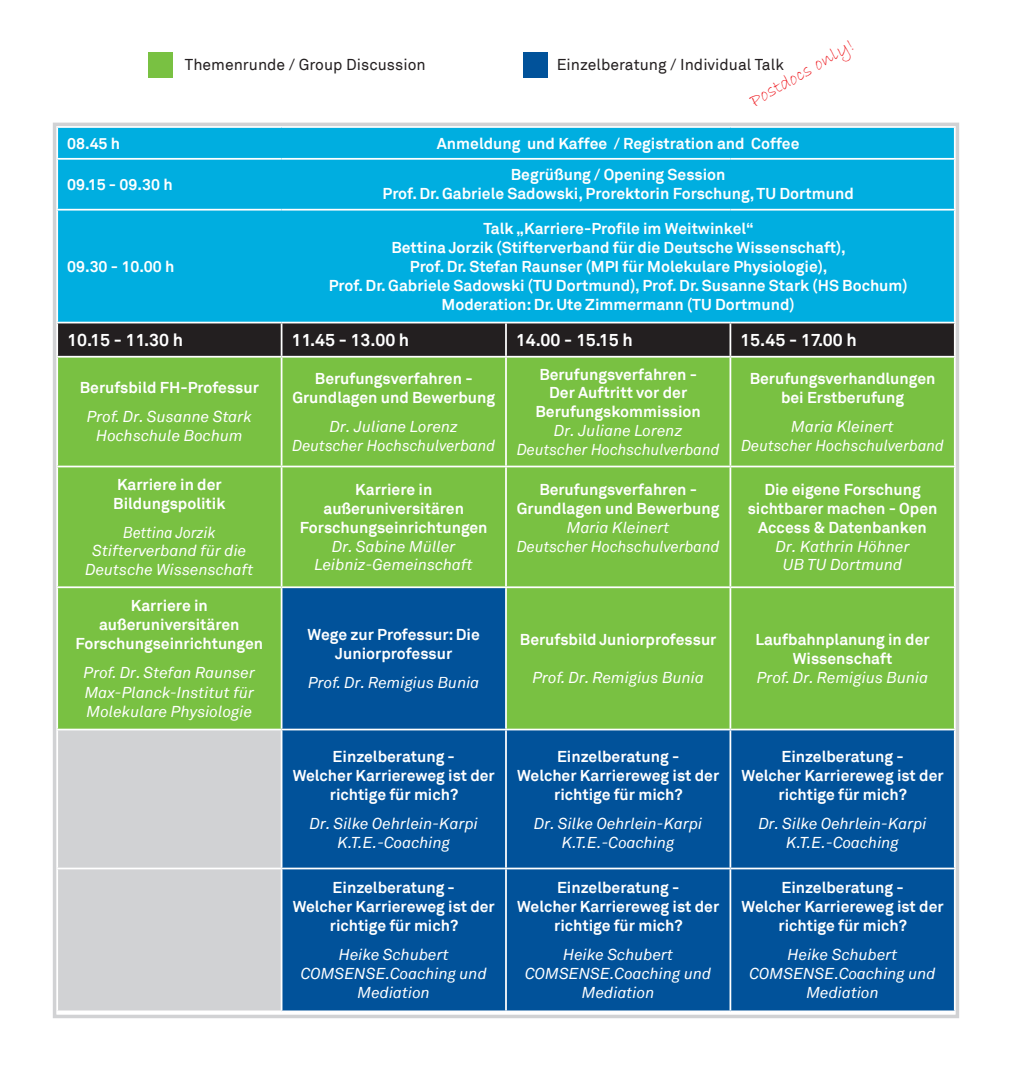
<style>
.page{position:relative;width:1012px;height:1072px;background:#fff}
.page>*{position:absolute;margin:0;border:0;box-sizing:border-box;transform-origin:0 0}
.t1{font:19.25px "Bradley Hand ITC";color:#ee1d23}
.Tabellentext{font:700 17.5px "Akkurat";color:#fff}
.Tabelle_Namen{font:700 15.75px/18.9px "Akkurat";color:#fff;text-align:center}
.Tabelle_Namen-2{font:italic 15.75px/18.9px "Akkurat";color:#fff;text-align:center}
.Tabellentext-2{font:700 15.75px/18.9px "Akkurat";color:#fff;text-align:center}
.t2{font:15.75px "Akkurat";color:#231f20}
.Tabelle_Namen-3{font:italic 15.75px/18.9px "Akkurat";color:#fff;text-align:center;scale:.93 1}
.s1{font-weight:400;font-style:italic}
</style>
<div class="page">
<div style="left:58px;top:128px;width:896px;height:194px;background:#00aee0"></div>
<div style="left:58px;top:323px;width:896px;height:33px;background:#231f20"></div>
<div style="left:58px;top:357px;width:896px;height:229px;background:#79c142"></div>
<div style="left:57px;top:587px;width:225px;height:142px;background:#79c142"></div>
<svg style="left:282px;top:588px;width:672px;height:422px;background:#1c6b86"></svg>
<div style="left:58px;top:730px;width:223px;height:280px;background:#d1d2d4"></div>
<hr style="left:56px;top:158px;width:226px;height:2px;background:#fff">
<hr style="left:282px;top:158px;width:224px;height:2px;background:#fff">
<hr style="left:506px;top:158px;width:224px;height:2px;background:#fff">
<hr style="left:730px;top:158px;width:226px;height:2px;background:#fff">
<hr style="left:56px;top:209px;width:226px;height:1px;background:#fff">
<hr style="left:282px;top:209px;width:224px;height:1px;background:#fff">
<hr style="left:506px;top:209px;width:224px;height:1px;background:#fff">
<hr style="left:730px;top:209px;width:226px;height:1px;background:#fff">
<hr style="left:281px;top:323px;width:1px;height:33px;background:#fff">
<hr style="left:505px;top:323px;width:2px;height:33px;background:#fff">
<hr style="left:56px;top:465px;width:226px;height:2px;background:#fff">
<hr style="left:282px;top:465px;width:224px;height:2px;background:#fff">
<hr style="left:281px;top:467px;width:1px;height:119px;background:#fff">
<hr style="left:505px;top:357px;width:2px;height:108px;background:#fff">
<hr style="left:506px;top:465px;width:224px;height:2px;background:#fff">
<hr style="left:505px;top:467px;width:2px;height:119px;background:#fff">
<hr style="left:730px;top:465px;width:226px;height:2px;background:#fff">
<hr style="left:281px;top:588px;width:1px;height:140px;background:#fff">
<hr style="left:505px;top:588px;width:2px;height:140px;background:#fff">
<hr style="left:505px;top:730px;width:2px;height:137px;background:#fff">
<hr style="left:505px;top:869px;width:2px;height:141px;background:#fff">
<hr style="left:56px;top:586px;width:226px;height:2px;background:#fff">
<hr style="left:730px;top:323px;width:1px;height:33px;background:#fff">
<hr style="left:730px;top:357px;width:1px;height:108px;background:#fff">
<hr style="left:730px;top:467px;width:1px;height:119px;background:#fff">
<hr style="left:730px;top:588px;width:1px;height:140px;background:#fff">
<hr style="left:730px;top:730px;width:1px;height:137px;background:#fff">
<hr style="left:730px;top:869px;width:1px;height:141px;background:#fff">
<hr style="left:56px;top:728px;width:226px;height:2px;background:#fff">
<hr style="left:282px;top:728px;width:224px;height:2px;background:#fff">
<hr style="left:506px;top:728px;width:224px;height:2px;background:#fff">
<hr style="left:730px;top:728px;width:226px;height:2px;background:#fff">
<hr style="left:56px;top:867px;width:226px;height:2px;background:#fff">
<hr style="left:282px;top:867px;width:224px;height:2px;background:#fff">
<hr style="left:506px;top:867px;width:224px;height:2px;background:#fff">
<hr style="left:730px;top:867px;width:226px;height:2px;background:#fff">
<hr style="left:281px;top:357px;width:1px;height:108px;background:#fff">
<div style="left:53px;top:123px;width:906px;height:895px;border:4px solid #d1d2d4"></div>
<div style="left:523px;top:52px;width:25px;height:26px;background:#01529a"></div>
<div style="left:148px;top:52px;width:25px;height:26px;background:#79c142"></div>
<p class="t1" style="left:745px;top:91px;width:118px;rotate:-30deg">Postdocs only!</p>
<p class="t2" style="left:185px;top:55px;width:242px">Themenrunde / Group Discussion</p>
<p class="t2" style="left:557px;top:55px;width:229px">Einzelberatung / Individual Talk</p>
<p class="Tabellentext-2" style="left:67px;top:134px;width:55px">08.45 h</p>
<p class="Tabellentext-2" style="left:437px;top:134px;width:364px">Anmeldung und Kaffee / Registration and Coffee</p>
<p class="Tabellentext-2" style="left:67px;top:175px;width:107px">09.15 - 09.30 h</p>
<p class="Tabellentext-2" style="left:383px;top:166px;width:473px">Begrüßung / Opening Session<br>Prof. Dr. Gabriele Sadowski, Prorektorin Forschung, TU Dortmund</p>
<p class="Tabellentext-2" style="left:67px;top:257px;width:109px">09.30 - 10.00 h</p>
<p class="Tabellentext-2" style="left:329px;top:219px;width:581px">Talk „Karriere-Profile im Weitwinkel“<br>Bettina Jorzik (Stifterverband für die Deutsche Wissenschaft),<br>Prof. Dr. Stefan Raunser (MPI für Molekulare Physiologie),<br>Prof. Dr. Gabriele Sadowski (TU Dortmund), Prof. Dr. Susanne Stark (HS Bochum)<br>Moderation: Dr. Ute Zimmermann (TU Dortmund)</p>
<p class="Tabellentext" style="left:67px;top:329px;width:118px">10.15 - 11.30 h</p>
<p class="Tabellentext" style="left:292px;top:329px;width:119px">11.45 - 13.00 h</p>
<p class="Tabellentext" style="left:516px;top:329px;width:118px">14.00 - 15.15 h</p>
<p class="Tabellentext" style="left:740px;top:329px;width:118px">15.45 - 17.00 h</p>
<p class="Tabelle_Namen" style="left:80px;top:378px;width:181px">Berufsbild FH-Professur</p>
<p class="Tabelle_Namen-2" style="left:87px;top:408px;width:167px">Prof. Dr. Susanne Stark<br>Hochschule Bochum</p>
<p class="Tabelle_Namen" style="left:517px;top:364px;width:204px">Berufungsverfahren -<br>Der Auftritt vor der<br>Berufungskommission<br><span class="s1">Dr. Juliane Lorenz<br>Deutscher Hochschulverband</span></p>
<p class="Tabelle_Namen" style="left:750px;top:369px;width:187px">Berufungsverhandlungen bei Erstberufung</p>
<p class="Tabelle_Namen" style="left:292px;top:369px;width:204px">Berufungsverfahren -<br>Grundlagen und Bewerbung</p>
<p class="Tabelle_Namen-2" style="left:292px;top:417px;width:204px">Dr. Juliane Lorenz<br>Deutscher Hochschulverband</p>
<p class="Tabelle_Namen-2" style="left:741px;top:417px;width:204px">Maria Kleinert<br>Deutscher Hochschulverband</p>
<p class="Tabelle_Namen" style="left:113px;top:475px;width:114px;text-align:left">Karriere in der<br>Bildungspolitik</p>
<p class="Tabelle_Namen-3" style="left:85px;top:523px;width:183px">Bettina Jorzik<br>Stifterverband für die<br>Deutsche Wissenschaft</p>
<p class="Tabelle_Namen" style="left:76px;top:596px;width:189px">Karriere in außeruniversitären<br>Forschungseinrichtungen</p>
<p class="Tabelle_Namen-2" style="left:84px;top:663px;width:173px;text-align:justify">Prof. Dr. Stefan Raunser Max-Planck-Institut für Molekulare Physiologie</p>
<p class="Tabelle_Namen" style="left:300px;top:480px;width:189px">Karriere in außeruniversitären<br>Forschungseinrichtungen</p>
<p class="Tabelle_Namen-2" style="left:315px;top:537px;width:160px">Dr. Sabine Müller<br>Leibniz-Gemeinschaft</p>
<p class="Tabelle_Namen" style="left:308px;top:625px;width:174px">Wege zur Professur: Die<br>Juniorprofessur</p>
<p class="Tabelle_Namen-2" style="left:308px;top:673px;width:173px">Prof. Dr. Remigius Bunia</p>
<p class="Tabelle_Namen" style="left:517px;top:480px;width:204px">Berufungsverfahren -<br>Grundlagen und Bewerbung</p>
<p class="Tabelle_Namen-2" style="left:517px;top:518px;width:204px">Maria Kleinert<br>Deutscher Hochschulverband</p>
<p class="Tabelle_Namen" style="left:520px;top:630px;width:198px">Berufsbild Juniorprofessur</p>
<p class="Tabelle_Namen-2" style="left:532px;top:668px;width:173px">Prof. Dr. Remigius Bunia</p>
<p class="Tabelle_Namen" style="left:748px;top:480px;width:191px">Die eigene Forschung sichtbarer machen - Open<br>Access &amp; Datenbanken<br><span class="s1">Dr. Kathrin Höhner<br>UB TU Dortmund</span></p>
<p class="Tabelle_Namen" style="left:756px;top:630px;width:176px">Laufbahnplanung in der<br>Wissenschaft</p>
<p class="Tabelle_Namen-2" style="left:757px;top:668px;width:173px">Prof. Dr. Remigius Bunia</p>
<p class="Tabelle_Namen" style="left:293px;top:747px;width:204px">Einzelberatung -<br>Welcher Karriereweg ist der richtige für mich?</p>
<p class="Tabelle_Namen-2" style="left:310px;top:814px;width:170px">Dr. Silke Oehrlein-Karpi<br>K.T.E.-Coaching</p>
<p class="Tabelle_Namen" style="left:293px;top:878px;width:204px">Einzelberatung -<br>Welcher Karriereweg ist der richtige für mich?</p>
<p class="Tabelle_Namen-2" style="left:301px;top:945px;width:188px">Heike Schubert<br>COMSENSE.Coaching und<br>Mediation</p>
<p class="Tabelle_Namen" style="left:517px;top:747px;width:204px">Einzelberatung -<br>Welcher Karriereweg ist der richtige für mich?</p>
<p class="Tabelle_Namen-2" style="left:534px;top:814px;width:170px">Dr. Silke Oehrlein-Karpi<br>K.T.E.-Coaching</p>
<p class="Tabelle_Namen" style="left:517px;top:878px;width:204px">Einzelberatung -<br>Welcher Karriereweg ist der richtige für mich?</p>
<p class="Tabelle_Namen-2" style="left:525px;top:945px;width:188px">Heike Schubert<br>COMSENSE.Coaching und<br>Mediation</p>
<p class="Tabelle_Namen" style="left:741px;top:747px;width:204px">Einzelberatung -<br>Welcher Karriereweg ist der richtige für mich?</p>
<p class="Tabelle_Namen-2" style="left:758px;top:814px;width:170px">Dr. Silke Oehrlein-Karpi<br>K.T.E.-Coaching</p>
<p class="Tabelle_Namen" style="left:741px;top:878px;width:204px">Einzelberatung -<br>Welcher Karriereweg ist der richtige für mich?</p>
<p class="Tabelle_Namen-2" style="left:750px;top:945px;width:188px">Heike Schubert<br>COMSENSE.Coaching und<br>Mediation</p>
</div>
